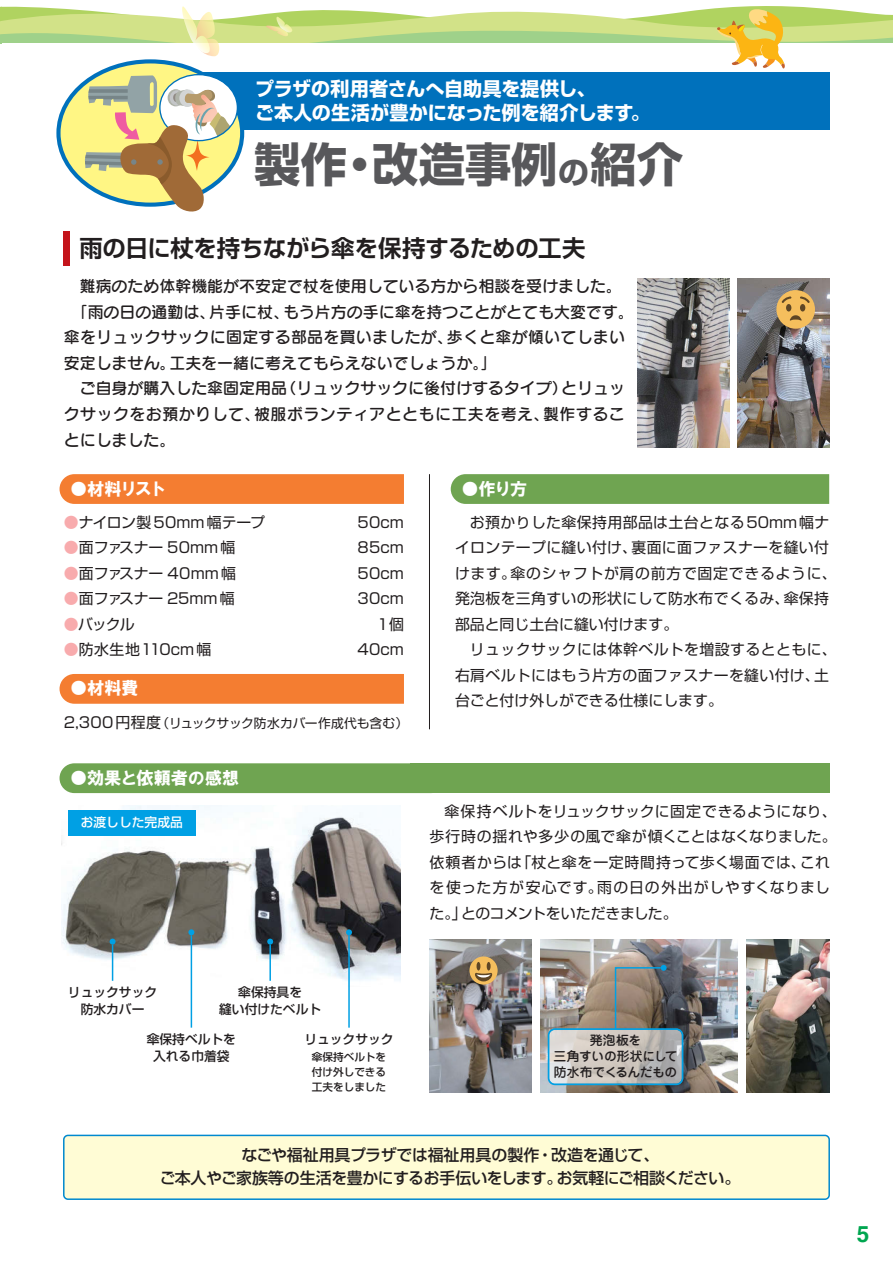
<style>
.page{position:relative;width:893px;height:1263px;background:#fff}
.page>*{position:absolute;margin:0;border:0;box-sizing:border-box;transform-origin:0 0}
.t1{font:700 46.5px "Shin Go Pro";color:#58585b}
.t2{font:700 23.4px "Shin Go Pro De";letter-spacing:-.015em;color:#221e1f}
.t3{font:700 22.5px "Helvetica";color:#00a650}
.t4{font:700 19.2px/23.4px "Shin Go Pro";letter-spacing:-.01em;color:#fff}
.t5{font:17.25px "HGS Soei Kakugothic UB";letter-spacing:-.02em;color:#fff}
.t6{font:15.9px/25.5px "Seurat Pro DB";color:#221e1f}
.t7{font:500 15.9px/23.4px "Shin Go Pro";letter-spacing:-.025em;color:#221e1f;text-align:center}
.t8{font:14.85px/25.5px "Shin Go Pro";letter-spacing:.025em;color:#221e1f}
.t9{font:14.85px "Shin Go Pro";color:#221e1f}
.t10{font:14.85px "Shin Go Pro";letter-spacing:.005em;color:#221e1f}
.t11{font:500 12.75px/17px "Shin Go Pro";color:#221e1f;text-align:center}
.t12{font:12.75px "Shin Go Pro";color:#221e1f}
.t13{font:500 12.75px/15.9px "Jun 34 Pro";letter-spacing:-.025em;color:#221e1f;text-align:center}
.t14{font:500 12.75px "Shin Go Pro";color:#fff}
.t15{font:500 10.65px/14.9px "Shin Go Pro";color:#221e1f;text-align:justify}
.s1{font-size:30.9px}
.s2{color:#f8abad}
.s3{font-size:14.85px}
</style>
<div class="page">
<svg style="left:0;top:6px;width:893px;height:63px"></svg>
<img style="left:61px;top:805px;width:339px;height:181px">
<div style="left:153px;top:72px;width:676px;height:58px;background:#0071bc"></div>
<div style="left:64px;top:1135px;width:765px;height:64px;background:#fffcd5;border-radius:4px"></div>
<div style="left:63px;top:1135px;width:767px;height:65px;border:2px solid #0089cf;border-radius:4px"></div>
<svg style="left:58px;top:61px;width:184px;height:144px;background:#c9d98f"></svg>
<svg style="left:85px;top:75px;width:153px;height:137px;background:#d0c898"></svg>
<div style="left:64px;top:232px;width:6px;height:34px;background:#c4141b"></div>
<div style="left:410px;top:763px;width:419px;height:30px;background:#6fa451"></div>
<div style="left:60px;top:763px;width:385px;height:30px;background:#6fa451;border-radius:15px"></div>
<svg style="left:60px;top:474px;width:344px;height:30px;background:#f47f34"></svg>
<div style="left:60px;top:674px;width:344px;height:30px;background:#f47d31"></div>
<svg style="left:451px;top:474px;width:378px;height:30px;background:#71a553"></svg>
<hr style="left:429px;top:474px;width:1px;height:255px;background:#221e1f">
<img style="left:429px;top:940px;width:102px;height:153px">
<img style="left:746px;top:940px;width:83px;height:153px">
<div style="left:68px;top:810px;width:128px;height:26px;background:#00a0e4"></div>
<img style="left:540px;top:940px;width:198px;height:153px">
<img style="left:738px;top:279px;width:91px;height:169px">
<img style="left:638px;top:279px;width:91px;height:169px">
<svg style="left:110px;top:938px;width:6px;height:6px"></svg>
<hr style="left:112px;top:944px;width:1px;height:37px;background:#00a0e4">
<svg style="left:188px;top:929px;width:6px;height:6px"></svg>
<hr style="left:191px;top:935px;width:1px;height:93px;background:#00a0e4">
<svg style="left:267px;top:938px;width:6px;height:6px"></svg>
<hr style="left:269px;top:944px;width:2px;height:37px;background:#00a0e4">
<svg style="left:346px;top:929px;width:6px;height:6px"></svg>
<hr style="left:348px;top:935px;width:2px;height:93px;background:#00a0e4">
<svg style="left:614px;top:965px;width:53px;height:63px;background:#7d766c"></svg>
<svg style="left:549px;top:1029px;width:134px;height:55px;background:#c9c4be"></svg>
<div style="left:548px;top:1028px;width:135px;height:57px;border:2px solid #00a0e4;border-radius:6px"></div>
<div style="left:469px;top:956px;width:29px;height:28px;background:#f5be5d;border-radius:50%"></div>
<svg style="left:475px;top:962px;width:17px;height:19px"></svg>
<div style="left:776px;top:290px;width:39px;height:39px;background:#f5be5d;border-radius:50%"></div>
<svg style="left:782px;top:296px;width:28px;height:25px"></svg>
<p class="t4" style="left:255px;top:75px;width:396px">プラザの利用者さんへ自助具を提供し、<br>ご本人の生活が豊かになった例を紹介します。</p>
<h1 class="t1" style="left:254px;top:127px;width:430px">製作・改造事例<span class="s1">の</span>紹介</h1>
<h2 class="t2" style="left:79px;top:229px;width:507px">雨の日に杖を持ちながら傘を保持するための工夫</h2>
<p class="t6" style="left:64px;top:273px;width:572px">　難病のため体幹機能が不安定で杖を使用している方から相談を受けました。　「雨の日の通勤は、片手に杖、もう片方の手に傘を持つことがとても大変です。傘をリュックサックに固定する部品を買いましたが、歩くと傘が傾いてしまい安定しません。工夫を一緒に考えてもらえないでしょうか。」<br>　ご自身が購入した傘固定用品（リュックサックに後付けするタイプ）とリュックサックをお預かりして、被服ボランティアとともに工夫を考え、製作することにしました。</p>
<p class="t5" style="left:70px;top:480px;width:98px">●材料リスト</p>
<p class="t10" style="left:64px;top:510px;width:203px"><span class="s2">●</span>ナイロン製50mm幅テープ</p>
<p class="t8" style="left:358px;top:507px;width:48px">50cm</p>
<p class="t9" style="left:64px;top:535px;width:173px"><span class="s2">●</span>面ファスナー 50mm幅</p>
<p class="t8" style="left:358px;top:533px;width:48px">85cm</p>
<p class="t9" style="left:64px;top:561px;width:174px"><span class="s2">●</span>面ファスナー 40mm幅</p>
<p class="t8" style="left:358px;top:558px;width:48px">50cm</p>
<p class="t9" style="left:64px;top:586px;width:172px"><span class="s2">●</span>面ファスナー 25mm幅</p>
<p class="t8" style="left:358px;top:584px;width:48px">30cm</p>
<p class="t8" style="left:64px;top:609px;width:72px"><span class="s2">●</span>バックル</p>
<p class="t8" style="left:377px;top:609px;width:28px">1個</p>
<p class="t8" style="left:64px;top:635px;width:149px"><span class="s2">●</span>防水生地110cm幅</p>
<p class="t8" style="left:357px;top:635px;width:48px">40cm</p>
<p class="t5" style="left:70px;top:679px;width:70px">●材料費</p>
<p class="t12" style="left:64px;top:712px;width:346px"><span class="s3">2,300円程度</span>（リュックサック防水カバー作成代も含む）</p>
<p class="t5" style="left:70px;top:769px;width:171px">●効果と依頼者の感想</p>
<p class="t14" style="left:81px;top:812px;width:104px">お渡しした完成品</p>
<p class="t11" style="left:219px;top:982px;width:104px">傘保持具を<br>縫い付けたベルト</p>
<p class="t11" style="left:68px;top:982px;width:91px">リュックサック防水カバー</p>
<p class="t11" style="left:147px;top:1029px;width:91px">傘保持ベルトを入れる巾着袋</p>
<p class="t11" style="left:304px;top:1029px;width:91px">リュックサック</p>
<p class="t15" style="left:312px;top:1048px;width:76px">傘保持ベルトを付け外しできる工夫をしました</p>
<p class="t5" style="left:461px;top:480px;width:68px">●作り方</p>
<p class="t8" style="left:455px;top:507px;width:383px">　お預かりした傘保持用部品は土台となる50mm幅ナイロンテープに縫い付け、裏面に面ファスナーを縫い付けます。傘のシャフトが肩の前方で固定できるように、発泡板を三角すいの形状にして防水布でくるみ、傘保持部品と同じ土台に縫い付けます。<br>　リュックサックには体幹ベルトを増設するとともに、右肩ベルトにはもう片方の面ファスナーを縫い付け、土台ごと付け外しができる仕様にします。</p>
<p class="t8" style="left:429px;top:797px;width:409px">　傘保持ベルトをリュックサックに固定できるようになり、歩行時の揺れや多少の風で傘が傾くことはなくなりました。依頼者からは「杖と傘を一定時間持って歩く場面では、これを使った方が安心です。雨の日の外出がしやすくなりました。」とのコメントをいただきました。</p>
<p class="t13" style="left:554px;top:1031px;width:125px">発泡板を<br>三角すいの形状にして防水布でくるんだもの</p>
<p class="t7" style="left:160px;top:1141px;width:582px">なごや福祉用具プラザでは福祉用具の製作・改造を通じて、<br>ご本人やご家族等の生活を豊かにするお手伝いをします。お気軽にご相談ください。</p>
<h3 class="t3" style="left:857px;top:1220px;width:14px">5</h3>
</div>
